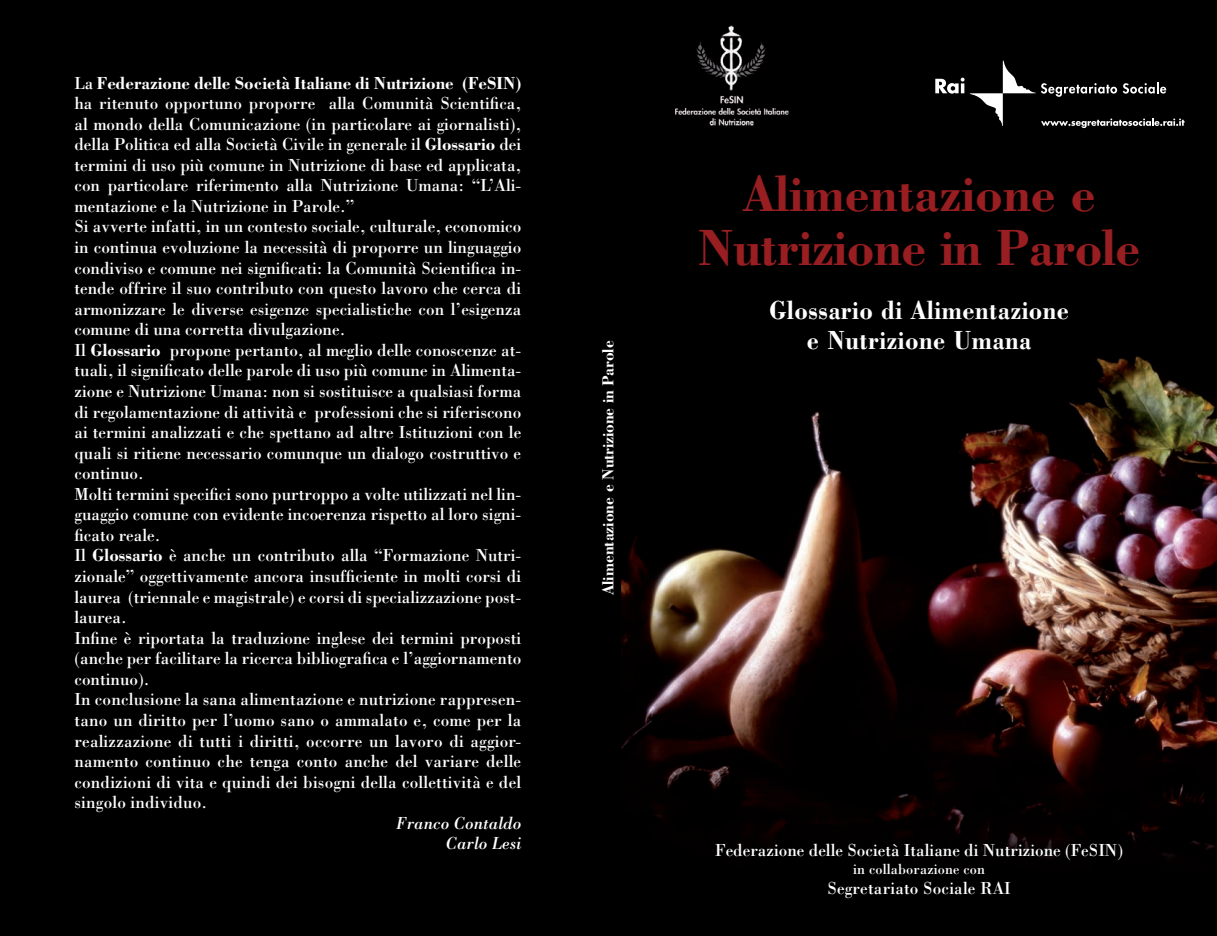
<style>
.page{position:relative;width:1217px;height:936px;background:#fff}
.page>*{position:absolute;margin:0;border:0;box-sizing:border-box;transform-origin:0 0}
.t1{font:700 52.5px "Bodoni";letter-spacing:-.01em;color:#981e21;scale:.95 1}
.t2{font:700 27px "Bodoni";letter-spacing:.02em;color:#fff;scale:.9 1}
.t3{font:18px/20.5px "Bodoni";color:#fff;text-align:justify;scale:.95 1}
.t4{font:italic 18px "Bodoni";color:#fff;scale:.95 1}
.t5{font:700 16.5px "Bodoni";letter-spacing:-.01em;color:#fff;scale:.95 1}
.t6{font:15px "Bodoni";letter-spacing:.01em;color:#fff;scale:.95 1}
.s1{font-weight:700}
</style>
<div class="page">
<div style="left:0;top:0;width:595px;height:935px;background:#000"></div>
<div style="left:595px;top:0;width:26px;height:935px;background:#000"></div>
<img style="left:621px;top:0;width:595px;height:935px">
<img style="left:672px;top:21px;width:117px;height:112px">
<svg style="left:935px;top:61px;width:249px;height:67px;background:#1d1d1d"></svg>
<p class="t3" style="left:74px;top:72px;width:471px">La <span class="s1">Federazione delle Società Italiane di Nutrizione (FeSIN) </span>ha ritenuto opportuno proporre alla Comunità Scientifica, al mondo della Comunicazione (in particolare ai giornalisti), della Politica ed alla Società Civile in generale il <span class="s1">Glossario</span> dei termini di uso più comune in Nutrizione di base ed applicata, con particolare riferimento alla Nutrizione Umana: “L’Ali&shy;mentazione e la Nutrizione in Parole.”</p>
<p class="t3" style="left:74px;top:216px;width:471px">Si avverte infatti, in un contesto sociale, culturale, economico in continua evoluzione la necessità di proporre un linguaggio condiviso e comune nei significati: la Comunità Scientifica in&shy;tende offrire il suo contributo con questo lavoro che cerca di armonizzare le diverse esigenze specialistiche con l’esigenza comune di una corretta divulgazione.</p>
<p class="t3" style="left:74px;top:339px;width:471px">Il <span class="s1">Glossario</span> propone pertanto, al meglio delle conoscenze at&shy;tuali, il significato delle parole di uso più comune in Alimenta&shy;zione e Nutrizione Umana: non si sostituisce a qualsiasi forma di regolamentazione di attività e professioni che si riferiscono ai termini analizzati e che spettano ad altre Istituzioni con le quali si ritiene necessario comunque un dialogo costruttivo e continuo.</p>
<p class="t3" style="left:74px;top:483px;width:471px">Molti termini specifici sono purtroppo a volte utilizzati nel lin&shy;guaggio comune con evidente incoerenza rispetto al loro signi&shy;ficato reale.</p>
<p class="t3" style="left:74px;top:544px;width:471px">Il <span class="s1">Glossario</span> è anche un contributo alla “Formazione Nutri&shy;zionale” oggettivamente ancora insufficiente in molti corsi di laurea (triennale e magistrale) e corsi di specializzazione post&shy;laurea.</p>
<p class="t3" style="left:74px;top:627px;width:472px">Infine è riportata la traduzione inglese dei termini proposti (anche per facilitare la ricerca bibliografica e l’aggiornamento continuo).</p>
<p class="t3" style="left:74px;top:688px;width:472px">In conclusione la sana alimentazione e nutrizione rappresen&shy;tano un diritto per l’uomo sano o ammalato e, come per la realizzazione di tutti i diritti, occorre un lavoro di aggior&shy;namento continuo che tenga conto anche del variare delle condizioni di vita e quindi dei bisogni della collettività e del singolo individuo.</p>
<p class="t4" style="left:396px;top:811px;width:133px">Franco Contaldo</p>
<p class="t4" style="left:445px;top:832px;width:81px">Carlo Lesi</p>
<p class="t5" style="left:597px;top:595px;width:270px;rotate:-90deg">Alimentazione e Nutrizione in Parole</p>
<p class="t1" style="left:742px;top:161px;width:373px">Alimentazione e</p>
<p class="t1" style="left:697px;top:215px;width:467px">Nutrizione in Parole</p>
<p class="t2" style="left:769px;top:293px;width:335px">Glossario di Alimentazione</p>
<p class="t2" style="left:806px;top:323px;width:251px">e Nutrizione Umana</p>
<p class="t3" style="left:715px;top:839px;width:430px">Federazione delle Società Italiane di Nutrizione (FeSIN)</p>
<p class="t6" style="left:852px;top:860px;width:140px">in collaborazione con</p>
<p class="t3" style="left:827px;top:877px;width:195px">Segretariato Sociale RAI</p>
</div>
